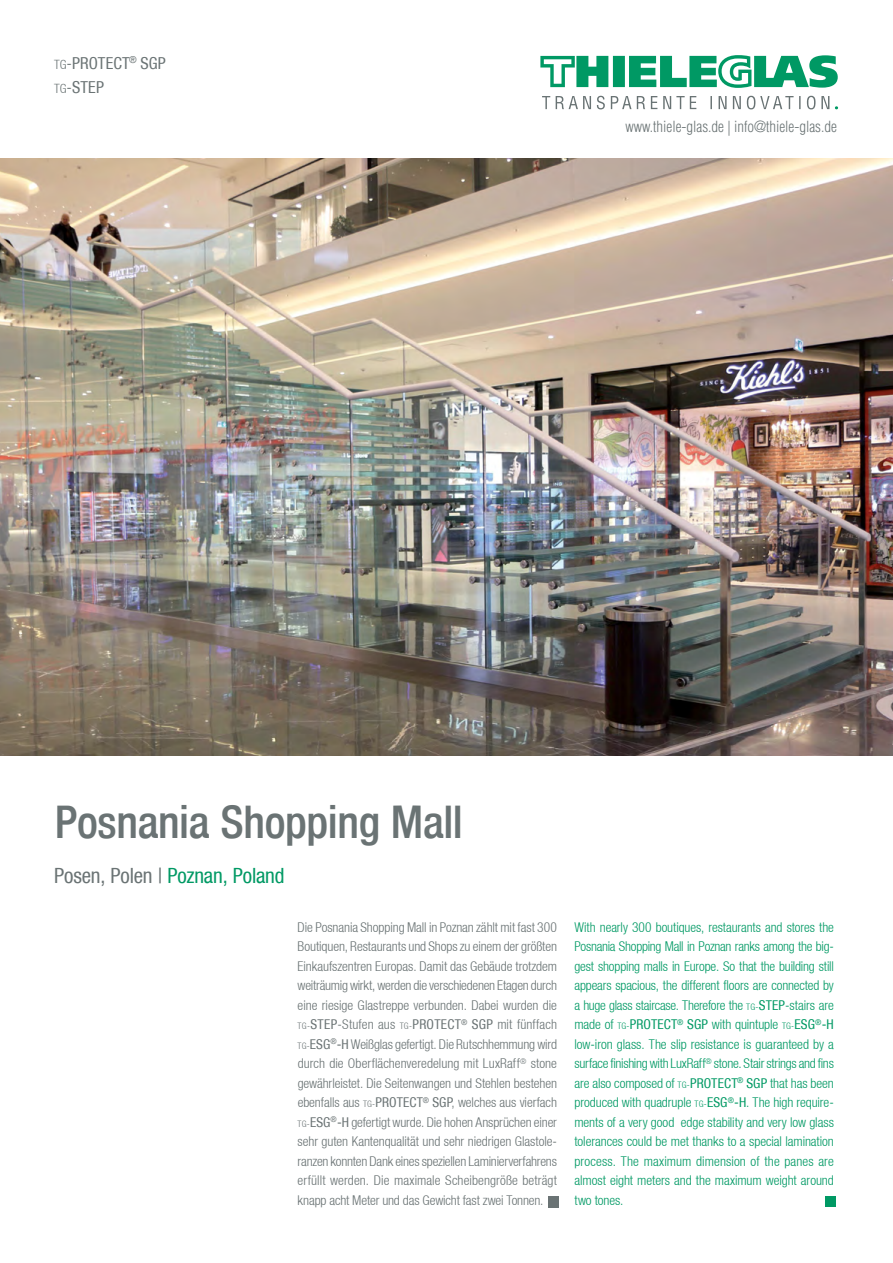
<style>
.page{position:relative;width:893px;height:1263px;background:#fff}
.page>*{position:absolute;margin:0;border:0;box-sizing:border-box;transform-origin:0 0}
.t1{font:500 condensed 45px "Helvetica Neue";letter-spacing:-.01em;color:#6a7374}
.t2{font:condensed 21px "Helvetica Neue";letter-spacing:-.01em;color:#009964}
.t3{font:condensed 16.5px/24px "Helvetica Neue";letter-spacing:.01em;color:#6a7374}
.t4{font:300 condensed 15px "Helvetica LT Std";color:#6a7374}
.t5{font:300 condensed 13.5px/19.5px "Helvetica Neue";letter-spacing:-.01em;color:#6a7374;text-align:justify}
.t6{font:300 condensed 13.5px/19.5px "Helvetica Neue";letter-spacing:-.005em;color:#009964;text-align:justify}
.s1{font-weight:300;font-size:12.75px}
.s2{font-weight:300}
.s3{color:#6a7374}
.s4{font-size:9px}
.s5{font-weight:400}
</style>
<div class="page">
<img style="left:0;top:158px;width:893px;height:598px">
<svg style="left:540px;top:55px;width:298px;height:33px"></svg>
<svg style="left:542px;top:96px;width:287px;height:13px"></svg>
<div style="left:549px;top:1196px;width:10px;height:11px;background:#6a7374"></div>
<div style="left:825px;top:1196px;width:11px;height:11px;background:#009964"></div>
<p class="t3" style="left:54px;top:51px;width:113px"><span class="s1">TG</span><span class="s2">-</span>PROTECT<sup>®</sup> SGP<br><span class="s1">TG</span><span class="s2">-</span>STEP</p>
<p class="t4" style="left:625px;top:117px;width:213px">www.thiele-glas.de | info@thiele-glas.de</p>
<h1 class="t1" style="left:55px;top:795px;width:409px">Posnania Shopping Mall</h1>
<h2 class="t2" style="left:54px;top:864px;width:232px"><span class="s3">Posen, Polen |</span> Poznan, Poland</h2>
<p class="t5" style="left:298px;top:917px;width:261px">Die Posnania Shopping Mall in Poznan zählt mit fast 300<br>Boutiquen, Restaurants und Shops zu einem der größten Einkaufszentren Europas. Damit das Gebäude trotzdem weiträumig wirkt, werden die verschiedenen Etagen durch eine riesige Glastreppe verbunden. Dabei wurden die <span class="s4">TG-</span><span class="s5">STEP</span>-Stufen aus <span class="s4">TG-</span><span class="s5">PROTECT</span><sup>®</sup> <span class="s5">SGP</span> mit fünffach <span class="s4">TG-</span><span class="s5">ESG</span><sup>®</sup><span class="s5">-H</span> Weißglas gefertigt. Die Rutschhemmung wird durch die Oberflächenveredelung mit LuxRaff<sup>®</sup> stone gewährleistet. Die Seitenwangen und Stehlen bestehen ebenfalls aus <span class="s4">TG-</span><span class="s5">PROTECT</span><sup>®</sup> <span class="s5">SGP</span>, welches aus vierfach <span class="s4">TG-</span><span class="s5">ESG</span><sup>®</sup><span class="s5">-H</span> gefertigt wurde. Die hohen Ansprüchen einer sehr guten Kantenqualität und sehr niedrigen Glastole&shy;ranzen konnten Dank eines speziellen Laminierverfahrens erfüllt werden. Die maximale Scheibengröße beträgt knapp acht Meter und das Gewicht fast zwei Tonnen.</p>
<p class="t6" style="left:574px;top:917px;width:261px">With nearly 300 boutiques, restaurants and stores the Posnania Shopping Mall in Poznan ranks among the big&shy;gest shopping malls in Europe. So that the building still appears spacious, the different floors are connected by a huge glass staircase. Therefore the <span class="s4">TG-</span><span class="s5">STEP</span>-stairs are made of <span class="s4">TG-</span><span class="s5">PROTECT</span><sup>®</sup> <span class="s5">SGP</span> with quintuple <span class="s4">TG-</span><span class="s5">ESG</span><sup>®</sup><span class="s5">-H </span>low-iron glass. The slip resistance is guaranteed by a surface finishing with LuxRaff<sup>®</sup> stone. Stair strings and fins are also composed of <span class="s4">TG-</span><span class="s5">PROTECT</span><sup>®</sup> <span class="s5">SGP</span> that has been produced with quadruple <span class="s4">TG-</span><span class="s5">ESG</span><sup>®</sup><span class="s5">-H</span>. The high require&shy;ments of a very good edge stability and very low glass tolerances could be met thanks to a special lamination process. The maximum dimension of the panes are almost eight meters and the maximum weight around two tones.</p>
</div>
